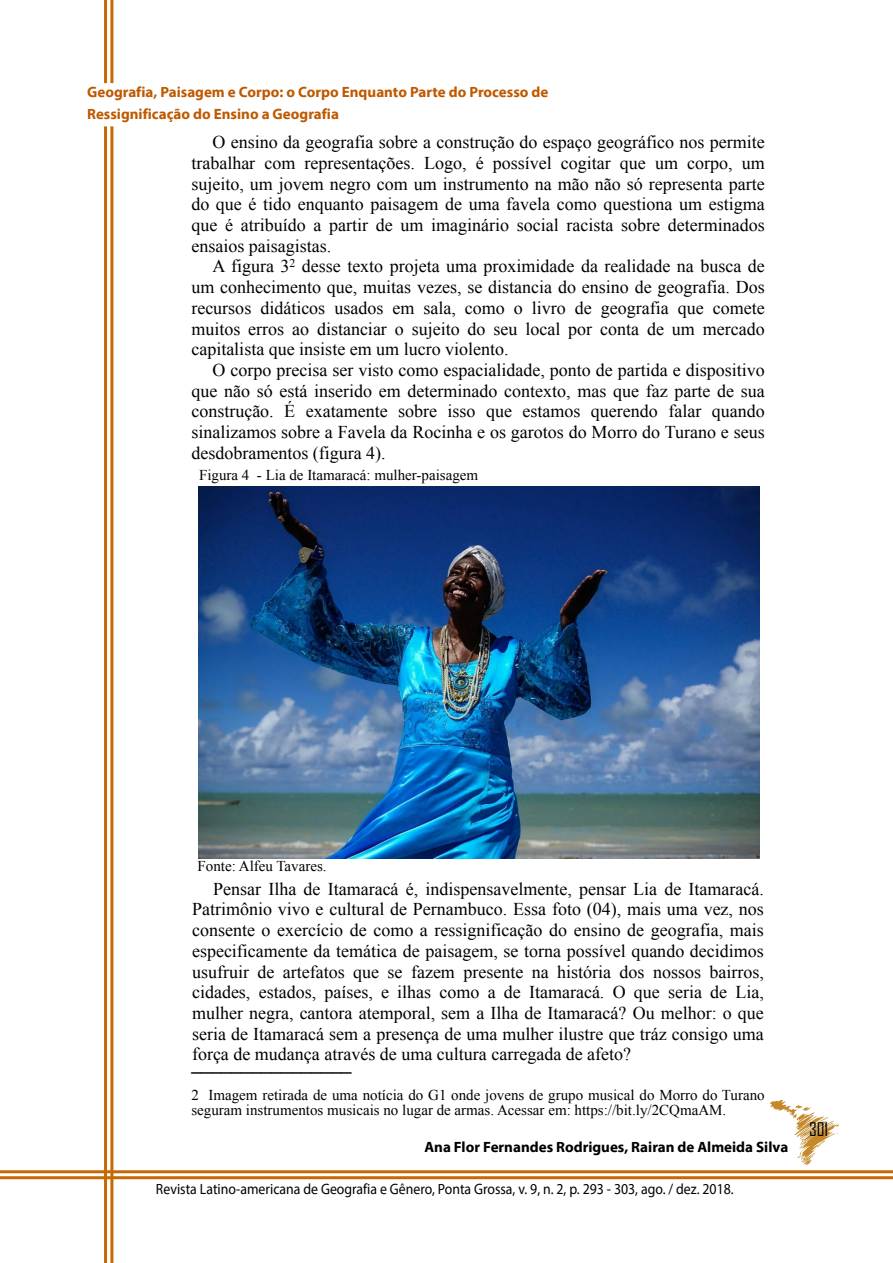
<style>
.page{position:relative;width:893px;height:1263px;background:#fff}
.page>*{position:absolute;margin:0;border:0;box-sizing:border-box;transform-origin:0 0}
.t1{font:18px/20.7px "Times New Roman";color:#000;text-align:justify}
.t2{font:18px "Arial";color:#000}
.t3{font:18px "Agency FB";color:#000}
.t4{font:15px/15px "Times New Roman";color:#000}
.t5{font:700 15px/22.5px "Myriad Pro";color:#bf5900}
.t6{font:15px "Myriad Pro";color:#000;scale:.92 1}
.t7{font:700 15px "Myriad Pro";color:#000}
</style>
<div class="page">
<hr style="left:110px;top:0;width:3px;height:1263px;background:#c56902">
<hr style="left:104px;top:0;width:3px;height:1263px;background:#c56902">
<hr style="left:0;top:1176px;width:893px;height:3px;background:#c56902">
<hr style="left:0;top:1170px;width:893px;height:3px;background:#c56902">
<div style="left:86px;top:85px;width:518px;height:40px;background:#fff"></div>
<img style="left:770px;top:1100px;width:69px;height:64px">
<img style="left:198px;top:486px;width:561px;height:372px">
<p class="t5" style="left:87px;top:82px;width:463px">Geografia, Paisagem e Corpo: o Corpo Enquanto Parte do Processo de<br>Ressignificação do Ensino a Geografia</p>
<p class="t1" style="left:191px;top:132px;width:575px;text-indent:21px">O ensino da geografia sobre a construção do espaço geográfico nos permite trabalhar com representações. Logo, é possível cogitar que um corpo, um sujeito, um jovem negro com um instrumento na mão não só representa parte do que é tido enquanto paisagem de uma favela como questiona um estigma que é atribuído a partir de um imaginário social racista sobre determinados ensaios paisagistas.</p>
<p class="t1" style="left:191px;top:256px;width:575px;text-indent:21px">A figura 3<sup>2</sup> desse texto projeta uma proximidade da realidade na busca de um conhecimento que, muitas vezes, se distancia do ensino de geografia. Dos recursos didáticos usados em sala, como o livro de geografia que comete muitos erros ao distanciar o sujeito do seu local por conta de um mercado capitalista que insiste em um lucro violento.</p>
<p class="t1" style="left:191px;top:360px;width:575px;text-indent:21px">O corpo precisa ser visto como espacialidade, ponto de partida e dispositivo que não só está inserido em determinado contexto, mas que faz parte de sua construção. É exatamente sobre isso que estamos querendo falar quando sinalizamos sobre a Favela da Rocinha e os garotos do Morro do Turano e seus desdobramentos (figura 4).</p>
<p class="t4" style="left:199px;top:467px;width:281px">Figura 4 - Lia de Itamaracá: mulher-paisagem</p>
<p class="t4" style="left:198px;top:858px;width:131px">Fonte: Alfeu Tavares.</p>
<p class="t1" style="left:192px;top:878px;width:573px;text-indent:21px">Pensar Ilha de Itamaracá é, indispensavelmente, pensar Lia de Itamaracá.<br>Patrimônio vivo e cultural de Pernambuco. Essa foto (04), mais uma vez, nos consente o exercício de como a ressignificação do ensino de geografia, mais especificamente da temática de paisagem, se torna possível quando decidimos usufruir de artefatos que se fazem presente na história dos nossos bairros, cidades, estados, países, e ilhas como a de Itamaracá. O que seria de Lia, mulher negra, cantora atemporal, sem a Ilha de Itamaracá? Ou melhor: o que seria de Itamaracá sem a presença de uma mulher ilustre que tráz consigo uma força de mudança através de uma cultura carregada de afeto?</p>
<p class="t2" style="left:191px;top:1054px;width:162px">________________</p>
<p class="t4" style="left:191px;top:1088px;width:575px">2 Imagem retirada de uma notícia do G1 onde jovens de grupo musical do Morro do Turano seguram instrumentos musicais no lugar de armas. Acessar em: https://bit.ly/2CQmaAM.</p>
<p class="t7" style="left:424px;top:1140px;width:365px">Ana Flor Fernandes Rodrigues, Rairan de Almeida Silva</p>
<p class="t6" style="left:156px;top:1183px;width:629px">Revista Latino-americana de Geografia e Gênero, Ponta Grossa, v. 9, n. 2, p. 293 - 303, ago. / dez. 2018.</p>
<p class="t3" style="left:809px;top:1118px;width:21px">301</p>
</div>
